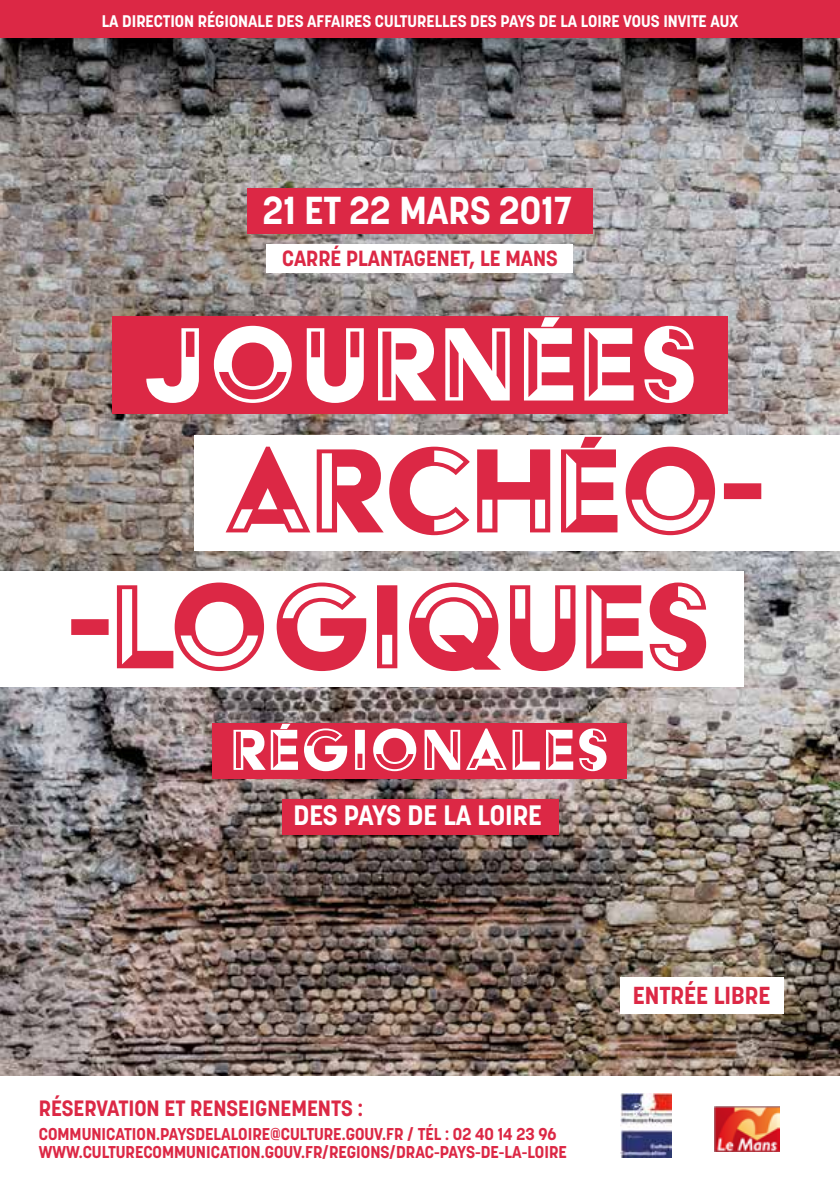
<style>
.page{position:relative;width:840px;height:1191px;background:#fff}
.page>*{position:absolute;margin:0;border:0;box-sizing:border-box;transform-origin:0 0}
.t1{font:700 38.6px "Korolev";color:#fff}
.t2{font:700 27.8px "Korolev";color:#fff}
.t3{font:700 24.4px "Korolev";color:#dc2845}
.t4{font:700 22px "Korolev";color:#dc2845}
.t5{font:700 21.8px "Korolev";color:#dc2845}
.t6{font:700 17px/18px "Korolev";color:#dc2845}
.t7{font:700 16.6px "Korolev";color:#fff}
</style>
<div class="page">
<img style="left:0;top:38px;width:839px;height:1038px">
<div style="left:0;top:0;width:839px;height:38px;background:#dc2845"></div>
<div style="left:281px;top:799px;width:277px;height:35px;background:#dc2845"></div>
<div style="left:247px;top:188px;width:345px;height:46px;background:#dc2845"></div>
<div style="left:267px;top:244px;width:305px;height:28px;background:#fff"></div>
<div style="left:620px;top:977px;width:163px;height:36px;background:#fff"></div>
<img style="left:714px;top:1106px;width:65px;height:45px">
<img style="left:620px;top:1093px;width:51px;height:64px">
<div style="left:112px;top:316px;width:615px;height:98px;background:#dc2845"></div>
<div style="left:213px;top:723px;width:413px;height:55px;background:#dc2845"></div>
<div style="left:194px;top:435px;width:645px;height:116px;background:#fff"></div>
<div style="left:0;top:571px;width:743px;height:116px;background:#fff"></div>
<svg style="left:146px;top:317px;width:547px;height:86px"></svg>
<svg style="left:225px;top:437px;width:535px;height:98px"></svg>
<svg style="left:71px;top:582px;width:634px;height:89px"></svg>
<svg style="left:233px;top:723px;width:373px;height:48px"></svg>
<p class="t7" style="left:102px;top:10px;width:638px">LA DIRECTION RÉGIONALE DES AFFAIRES CULTURELLES DES PAYS DE LA LOIRE VOUS INVITE AUX</p>
<h1 class="t1" style="left:262px;top:186px;width:310px">21 ET 22 MARS 2017</h1>
<p class="t5" style="left:282px;top:245px;width:277px">CARRÉ PLANTAGENET, LE MANS</p>
<h2 class="t2" style="left:293px;top:798px;width:250px">DES PAYS DE LA LOIRE</h2>
<p class="t4" style="left:39px;top:1094px;width:325px">RÉSERVATION ET RENSEIGNEMENTS :</p>
<p class="t6" style="left:39px;top:1125px;width:529px">COMMUNICATION.PAYSDELALOIRE@CULTURE.GOUV.FR / TÉL : 02 40 14 23 96<br>WWW.CULTURECOMMUNICATION.GOUV.FR/REGIONS/DRAC-PAYS-DE-LA-LOIRE</p>
<h3 class="t3" style="left:632px;top:980px;width:139px">ENTRÉE LIBRE</h3>
</div>
